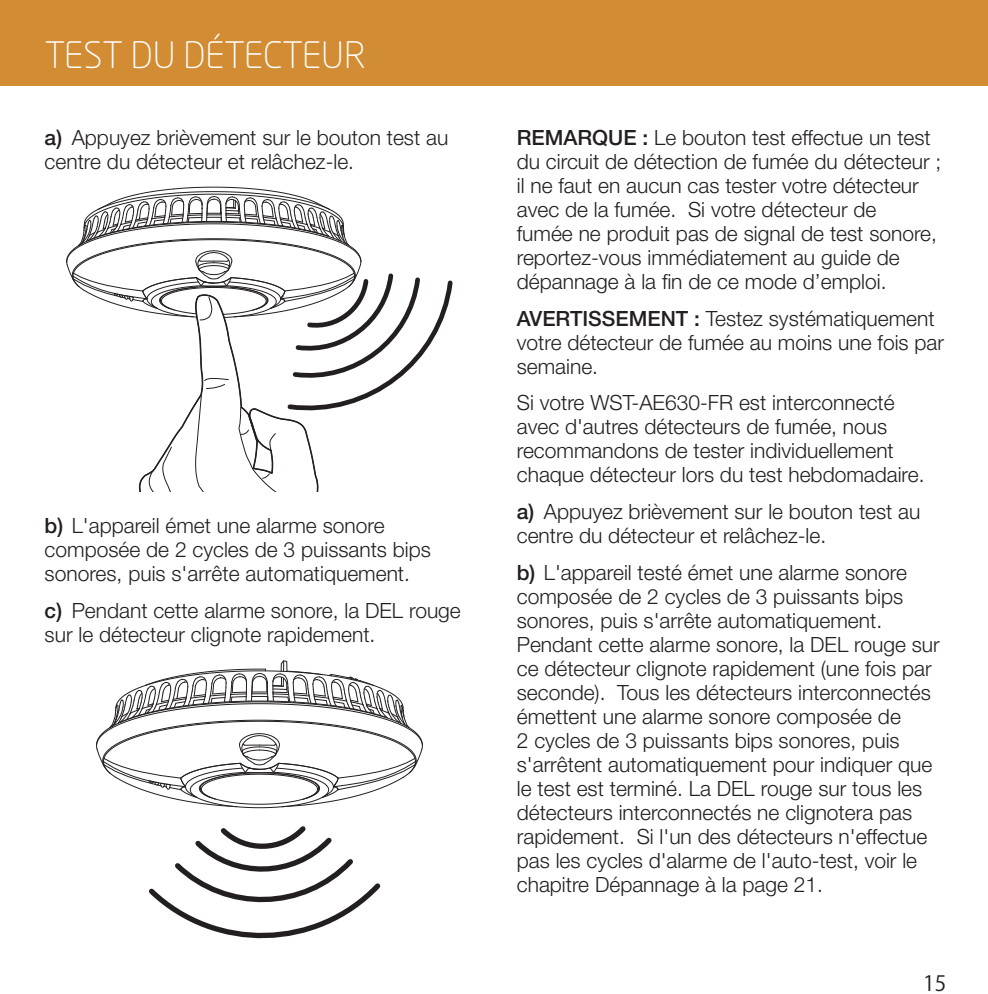
<style>
.page{position:relative;width:988px;height:994px;background:#fff}
.page>*{position:absolute;margin:0;border:0;box-sizing:border-box;transform-origin:0 0}
.t1{font:300 36px "Neo Sans Std";color:#fff}
.t2{font:300 21px/24px "Helvetica Neue";color:#231f20}
.t3{font:21px "Koz Go Pro Regular 90 msp RKSJ H";color:#231f20}
.s1{font-weight:500}
</style>
<div class="page">
<div style="left:0;top:0;width:988px;height:85px;background:#d28c33"></div>
<svg style="left:66px;top:187px;width:387px;height:305px"></svg>
<svg style="left:96px;top:660px;width:327px;height:148px"></svg>
<svg style="left:149px;top:826px;width:232px;height:113px"></svg>
<h1 class="t1" style="left:45px;top:35px;width:322px">TEST DU DÉTECTEUR</h1>
<p class="t2" style="left:45px;top:127px;width:405px"><span class="s1">a)</span> Appuyez brièvement sur le bouton test au centre du détecteur et relâchez-le.</p>
<p class="t2" style="left:45px;top:516px;width:388px"><span class="s1">b)</span> L'appareil émet une alarme sonore composée de 2 cycles de 3 puissants bips sonores, puis s'arrête automatiquement.</p>
<p class="t2" style="left:45px;top:600px;width:418px"><span class="s1">c)</span> Pendant cette alarme sonore, la DEL rouge sur le détecteur clignote rapidement.</p>
<p class="t2" style="left:517px;top:127px;width:426px"><span class="s1">REMARQUE :</span> Le bouton test effectue un test du circuit de détection de fumée du détecteur ; il ne faut en aucun cas tester votre détecteur avec de la fumée. Si votre détecteur de<br>fumée ne produit pas de signal de test sonore, reportez-vous immédiatement au guide de dépannage à la fin de ce mode d’emploi.</p>
<p class="t2" style="left:517px;top:308px;width:429px"><span class="s1">AVERTISSEMENT :</span> Testez systématiquement votre détecteur de fumée au moins une fois par semaine.</p>
<p class="t2" style="left:517px;top:393px;width:409px">Si votre WST-AE630-FR est interconnecté avec d'autres détecteurs de fumée, nous recommandons de tester individuellement chaque détecteur lors du test hebdomadaire.</p>
<p class="t2" style="left:517px;top:502px;width:405px"><span class="s1">a)</span> Appuyez brièvement sur le bouton test au centre du détecteur et relâchez-le.</p>
<p class="t2" style="left:517px;top:562px;width:424px"><span class="s1">b)</span> L'appareil testé émet une alarme sonore composée de 2 cycles de 3 puissants bips sonores, puis s'arrête automatiquement.<br>Pendant cette alarme sonore, la DEL rouge sur ce détecteur clignote rapidement (une fois par seconde). Tous les détecteurs interconnectés émettent une alarme sonore composée de<br>2 cycles de 3 puissants bips sonores, puis s'arrêtent automatiquement pour indiquer que le test est terminé. La DEL rouge sur tous les détecteurs interconnectés ne clignotera pas rapidement. Si l'un des détecteurs n'effectue pas les cycles d'alarme de l'auto-test, voir le chapitre Dépannage à la page 21.</p>
<p class="t3" style="left:923px;top:975px;width:25px">15</p>
</div>
